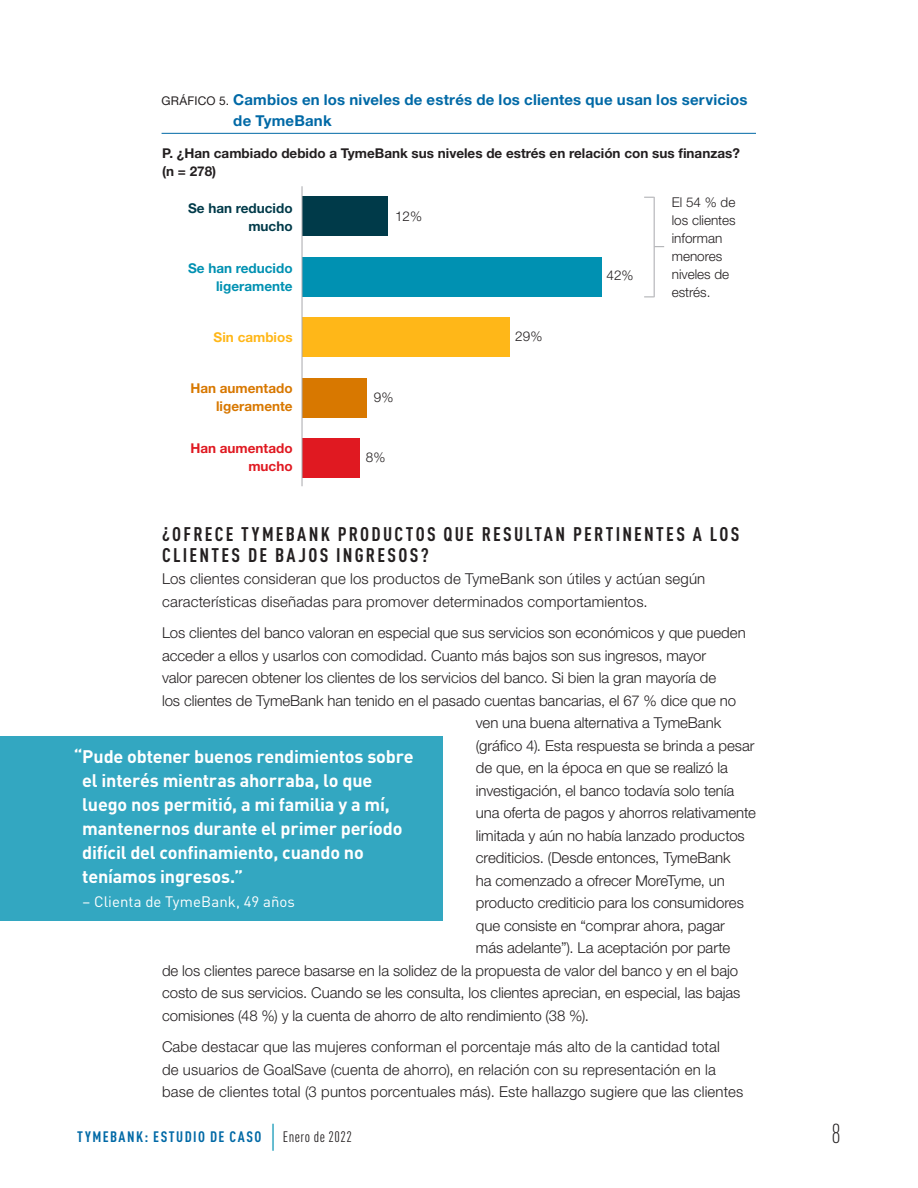
<style>
.page{position:relative;width:918px;height:1188px;background:#fff}
.page>*{position:absolute;margin:0;border:0;box-sizing:border-box;transform-origin:0 0}
.t1{font:300 condensed 27px "DIN Pro";color:#231f20}
.B_Head{font:700 condensed 19.5px/21px "DIN Pro";letter-spacing:.115em;color:#231f20}
.Pull_Quote{font:700 18px/24px "DIN Pro";letter-spacing:-.01em;color:#fff}
.Body{font:300 15px/22.5px "Helvetica Neue LT Std";color:#231f20}
.Figure_Title{font:700 15px/21px "Helvetica Neue LT Std";letter-spacing:.015em;color:#0069a6}
.t2{font:700 condensed 15px "DIN Pro";letter-spacing:.1em;color:#0069a6}
.Pull_Quote_Attributi{font:15px "DIN Pro";letter-spacing:.005em;color:#fff}
.Figure_Text{font:700 13.5px/18px "Helvetica Neue LT Std";color:#231f20}
.Figure_Text-2{font:300 13.5px/18px "Helvetica Neue LT Std";color:#231f20}
.Figure_Text-3{font:700 13.5px/18px "Helvetica Neue LT Std";color:#0091b2;text-align:right}
.Figure_Text-4{font:700 13.5px/18px "Helvetica Neue LT Std";color:#d87800;text-align:right}
.Figure_Text-5{font:700 13.5px/18px "Helvetica Neue LT Std";color:#003a49;text-align:right}
.Figure_Text-6{font:700 13.5px/18px "Helvetica Neue LT Std";color:#e01921;text-align:right}
.Figure_Text-7{font:700 13.5px "Helvetica Neue LT Std";color:#ffb718}
.s1{font-weight:400;font-size:12px;color:#231f20}
.s2{font-family:"Minion Pro";font-weight:400;font-stretch:normal;font-size:27px;color:#0091b2}
.s3{font-weight:400;color:#231f20}
</style>
<div class="page">
<div style="left:302px;top:438px;width:58px;height:39px;background:#e01921"></div>
<div style="left:302px;top:378px;width:65px;height:39px;background:#d87800"></div>
<div style="left:302px;top:318px;width:208px;height:39px;background:#ffb718"></div>
<div style="left:302px;top:257px;width:300px;height:39px;background:#0091b2"></div>
<div style="left:302px;top:197px;width:86px;height:39px;background:#003a49"></div>
<hr style="left:302px;top:186px;width:1px;height:300px;background:#a8a9ad">
<hr style="left:654px;top:197px;width:1px;height:100px;background:#a8a9ad">
<hr style="left:162px;top:133px;width:594px;height:1px;background:#0069a6">
<div style="left:0;top:736px;width:442px;height:185px;background:#33a7c1"></div>
<p class="Figure_Title" style="left:233px;top:89px;width:516px;text-indent:-72px"><span class="s1">GRÁFICO 5.</span> Cambios en los niveles de estrés de los clientes que usan los servicios de TymeBank</p>
<p class="Figure_Text" style="left:162px;top:144px;width:579px">P. ¿Han cambiado debido a TymeBank sus niveles de estrés en relación con sus finanzas? (n = 278)</p>
<p class="Figure_Text-5" style="left:188px;top:199px;width:106px">Se han reducido mucho</p>
<p class="Figure_Text-2" style="left:672px;top:192px;width:66px">El 54 % de los clientes informan menores niveles de estrés.</p>
<p class="Figure_Text-2" style="left:395px;top:207px;width:29px">12%</p>
<p class="Figure_Text-3" style="left:188px;top:259px;width:106px">Se han reducido ligeramente</p>
<p class="Figure_Text-7" style="left:214px;top:329px;width:80px">Sin cambios</p>
<p class="Figure_Text-2" style="left:607px;top:266px;width:29px">42%</p>
<p class="Figure_Text-2" style="left:515px;top:327px;width:29px">29%</p>
<p class="Figure_Text-4" style="left:190px;top:379px;width:104px">Han aumentado ligeramente</p>
<p class="Figure_Text-6" style="left:190px;top:439px;width:104px">Han aumentado mucho</p>
<p class="Figure_Text-2" style="left:374px;top:388px;width:21px">9%</p>
<p class="Figure_Text-2" style="left:366px;top:448px;width:21px">8%</p>
<p class="B_Head" style="left:162px;top:522px;width:579px">¿OFRECE TYMEBANK PRODUCTOS QUE RESULTAN PERTINENTES A LOS<br>CLIENTES DE BAJOS INGRESOS?</p>
<p class="Body" style="left:162px;top:567px;width:545px">Los clientes consideran que los productos de TymeBank son útiles y actúan según características diseñadas para promover determinados comportamientos.</p>
<p class="Body" style="left:162px;top:621px;width:585px">Los clientes del banco valoran en especial que sus servicios son económicos y que pueden</p>
<p class="Body" style="left:162px;top:644px;width:546px">acceder a ellos y usarlos con comodidad. Cuanto más bajos son sus ingresos, mayor</p>
<p class="Body" style="left:162px;top:666px;width:556px">valor parecen obtener los clientes de los servicios del banco. Si bien la gran mayoría de</p>
<p class="Body" style="left:162px;top:689px;width:576px">los clientes de TymeBank han tenido en el pasado cuentas bancarias, el 67 % dice que no</p>
<p class="Body" style="left:476px;top:711px;width:247px">ven una buena alternativa a TymeBank</p>
<p class="Body" style="left:476px;top:734px;width:280px">(gráfico 4). Esta respuesta se brinda a pesar</p>
<p class="Body" style="left:476px;top:756px;width:254px">de que, en la época en que se realizó la</p>
<p class="Body" style="left:476px;top:779px;width:260px">investigación, el banco todavía solo tenía</p>
<p class="Body" style="left:476px;top:801px;width:281px">una oferta de pagos y ahorros relativamente</p>
<p class="Body" style="left:476px;top:824px;width:270px">limitada y aún no había lanzado productos</p>
<p class="Body" style="left:476px;top:846px;width:256px">crediticios. (Desde entonces, TymeBank</p>
<p class="Body" style="left:476px;top:869px;width:251px">ha comenzado a ofrecer MoreTyme, un</p>
<p class="Body" style="left:476px;top:891px;width:270px">producto crediticio para los consumidores</p>
<p class="Body" style="left:476px;top:914px;width:251px">que consiste en “comprar ahora, pagar</p>
<p class="Body" style="left:476px;top:936px;width:256px">más adelante”). La aceptación por parte</p>
<p class="Body" style="left:162px;top:959px;width:578px">de los clientes parece basarse en la solidez de la propuesta de valor del banco y en el bajo</p>
<p class="Body" style="left:162px;top:981px;width:580px">costo de sus servicios. Cuando se les consulta, los clientes aprecian, en especial, las bajas</p>
<p class="Body" style="left:162px;top:1004px;width:428px">comisiones (48 %) y la cuenta de ahorro de alto rendimiento (38 %).</p>
<p class="Body" style="left:162px;top:1035px;width:583px">Cabe destacar que las mujeres conforman el porcentaje más alto de la cantidad total<br>de usuarios de GoalSave (cuenta de ahorro), en relación con su representación en la base de clientes total (3 puntos porcentuales más). Este hallazgo sugiere que las clientes</p>
<p class="Pull_Quote" style="left:82px;top:742px;width:333px;text-indent:-8px">“Pude obtener buenos rendimientos sobre el interés mientras ahorraba, lo que luego nos permitió, a mi familia y a mí, mantenernos durante el primer período difícil del confinamiento, cuando no teníamos ingresos.”</p>
<p class="Pull_Quote_Attributi" style="left:82px;top:890px;width:214px">– Clienta de TymeBank, 49 años</p>
<p class="t2" style="left:77px;top:1126px;width:276px">TYMEBANK: ESTUDIO DE CASO <span class="s2">|</span> <span class="s3">Enero de 2022</span></p>
<h1 class="t1" style="left:831px;top:1115px;width:11px">8</h1>
</div>
